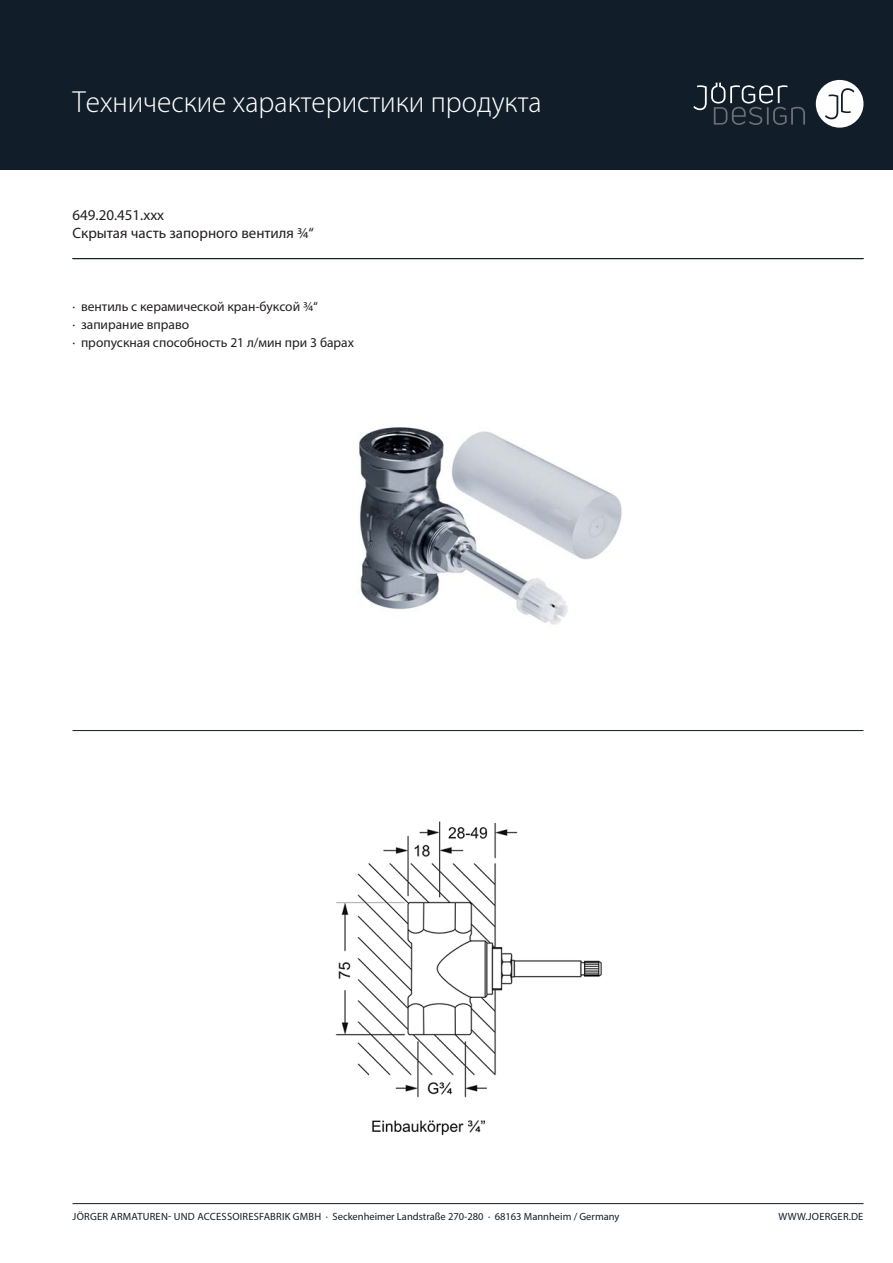
<style>
.page{position:relative;width:893px;height:1263px;background:#fff}
.page>*{position:absolute;margin:0;border:0;box-sizing:border-box;transform-origin:0 0}
.t1{font:100 30px "Myriad Set Pro";color:#fff}
.t2{font:15px "Myriad Pro";color:#231f20}
.t3{font:13.5px/18px "Myriad Pro";color:#231f20}
.t4{font:10.5px "Myriad Pro";letter-spacing:.005em;color:#111e29}
</style>
<div class="page">
<div style="left:0;top:0;width:893px;height:169px;background:#111e29"></div>
<div style="left:816px;top:80px;width:47px;height:48px;background:#fff;border-radius:50%"></div>
<svg style="left:825px;top:88px;width:29px;height:31px"></svg>
<svg style="left:693px;top:83px;width:112px;height:42px"></svg>
<hr style="left:72px;top:1203px;width:791px;height:1px;background:#111e29">
<img style="left:230px;top:427px;width:475px;height:305px">
<hr style="left:72px;top:258px;width:791px;height:1px;background:#111e29">
<hr style="left:72px;top:730px;width:791px;height:1px;background:#111e29">
<img style="left:335px;top:821px;width:267px;height:315px">
<h1 class="t1" style="left:72px;top:87px;width:471px">Технические характеристики продукта</h1>
<h2 class="t2" style="left:72px;top:206px;width:93px">649.20.451.xxx</h2>
<h2 class="t2" style="left:72px;top:224px;width:243px">Скрытая часть запорного вентиля ¾“</h2>
<p class="t3" style="left:72px;top:298px;width:283px">· вентиль с керамической кран-буксой ¾“<br>· запирание вправо<br>· пропускная способность 21 л/мин при 3 барах</p>
<p class="t4" style="left:73px;top:1211px;width:548px">JÖRGER ARMATUREN- UND ACCESSOIRESFABRIK GMBH · Seckenheimer Landstraße 270-280 · 68163 Mannheim / Germany</p>
<p class="t4" style="left:778px;top:1211px;width:86px">WWW.JOERGER.DE</p>
</div>
